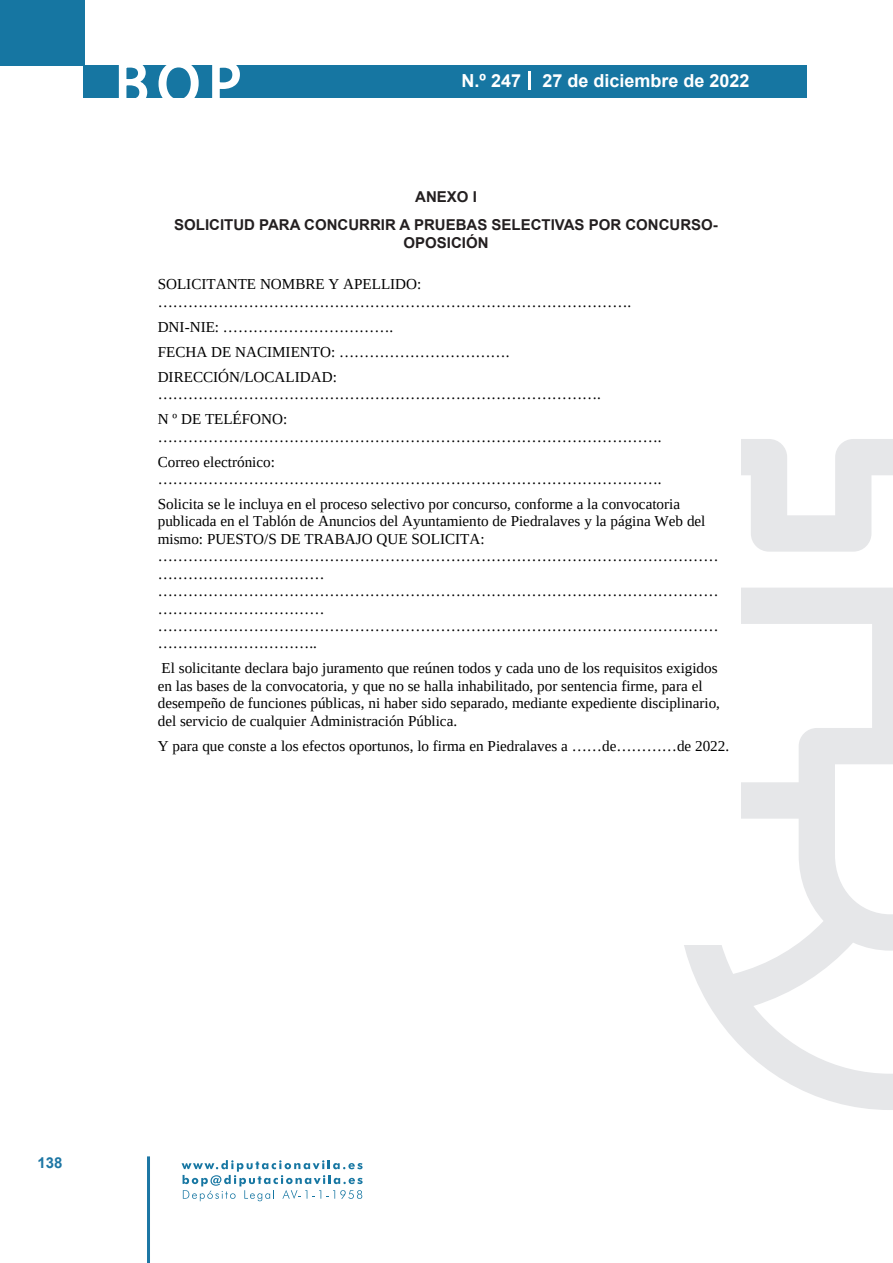
<style>
.page{position:relative;width:893px;height:1263px;background:#fff}
.page>*{position:absolute;margin:0;border:0;box-sizing:border-box;transform-origin:0 0}
.t1{font:500 61.5px "Avant Garde";color:#fff}
.t2{font:700 18px "Arial";color:#fff}
.t3{font:700 17.7px "Liberation Serif";color:#000}
.t4{font:15.15px/17.4px "Liberation Serif";color:#000}
.t5{font:700 15px/27.3px "Arial";color:#231f20;text-align:center}
.t6{font:700 15px "Arial";color:#1d76a4}
</style>
<div class="page">
<div style="left:0;top:0;width:85px;height:65px;background:#1676a2"></div>
<div style="left:84px;top:65px;width:723px;height:33px;background:#1676a2"></div>
<svg style="left:118px;top:65px;width:30px;height:33px"></svg>
<svg style="left:158px;top:65px;width:41px;height:33px"></svg>
<svg style="left:212px;top:65px;width:28px;height:33px"></svg>
<svg style="left:182px;top:1160px;width:181px;height:41px"></svg>
<hr style="left:147px;top:1156px;width:3px;height:107px;background:#1d76a4">
<svg style="left:529px;top:71px;width:2px;height:19px"></svg>
<svg style="left:684px;top:439px;width:209px;height:671px"></svg>
<div style="left:147px;top:256px;width:594px;height:689px;background:#fff"></div>
<h1 class="t1" style="left:115px;top:46px;width:128px">BOP</h1>
<p class="t2" style="left:462px;top:68px;width:289px">N.º 247 27 de diciembre de 2022</p>
<p class="t5" style="left:174px;top:184px;width:545px">ANEXO I<br>SOLICITUD PARA CONCURRIR A PRUEBAS SELECTIVAS POR CONCURSO-</p>
<p class="t5" style="left:404px;top:230px;width:87px">OPOSICIÓN</p>
<p class="t3" style="left:333px;top:218px;width:223px">Ayuntamiento de Piedralaves</p>
<p class="t4" style="left:158px;top:276px;width:475px">SOLICITANTE NOMBRE Y APELLIDO: ………………………………………………………………………………….</p>
<p class="t4" style="left:158px;top:314px;width:353px;line-height:25px">DNI-NIE: …………………………….<br>FECHA DE NACIMIENTO: …………………………….<br>DIRECCIÓN/LOCALIDAD:</p>
<p class="t4" style="left:158px;top:382px;width:445px;line-height:25px">…………………………………………………………………………….<br>N º DE TELÉFONO:</p>
<p class="t4" style="left:158px;top:424px;width:505px;line-height:25px">……………………………………………………………………………………….<br>Correo electrónico:</p>
<p class="t4" style="left:158px;top:467px;width:524px;line-height:25px">……………………………………………………………………………………….<br>Solicita se le incluya en el proceso selectivo por concurso, conforme a la convocatoria</p>
<p class="t4" style="left:158px;top:513px;width:562px">publicada en el Tablón de Anuncios del Ayuntamiento de Piedralaves y la página Web del mismo: PUESTO/S DE TRABAJO QUE SOLICITA: ………………………………………………………………………………………………… …………………………… ………………………………………………………………………………………………… …………………………… ………………………………………………………………………………………………… …………………………..</p>
<p class="t4" style="left:158px;top:660px;width:564px">El solicitante declara bajo juramento que reúnen todos y cada uno de los requisitos exigidos en las bases de la convocatoria, y que no se halla inhabilitado, por sentencia firme, para el desempeño de funciones públicas, ni haber sido separado, mediante expediente disciplinario, del servicio de cualquier Administración Pública.</p>
<p class="t4" style="left:158px;top:737px;width:573px">Y para que conste a los efectos oportunos, lo firma en Piedralaves a ……de…………de 2022.</p>
<p class="t6" style="left:37px;top:1152px;width:27px">138</p>
</div>
